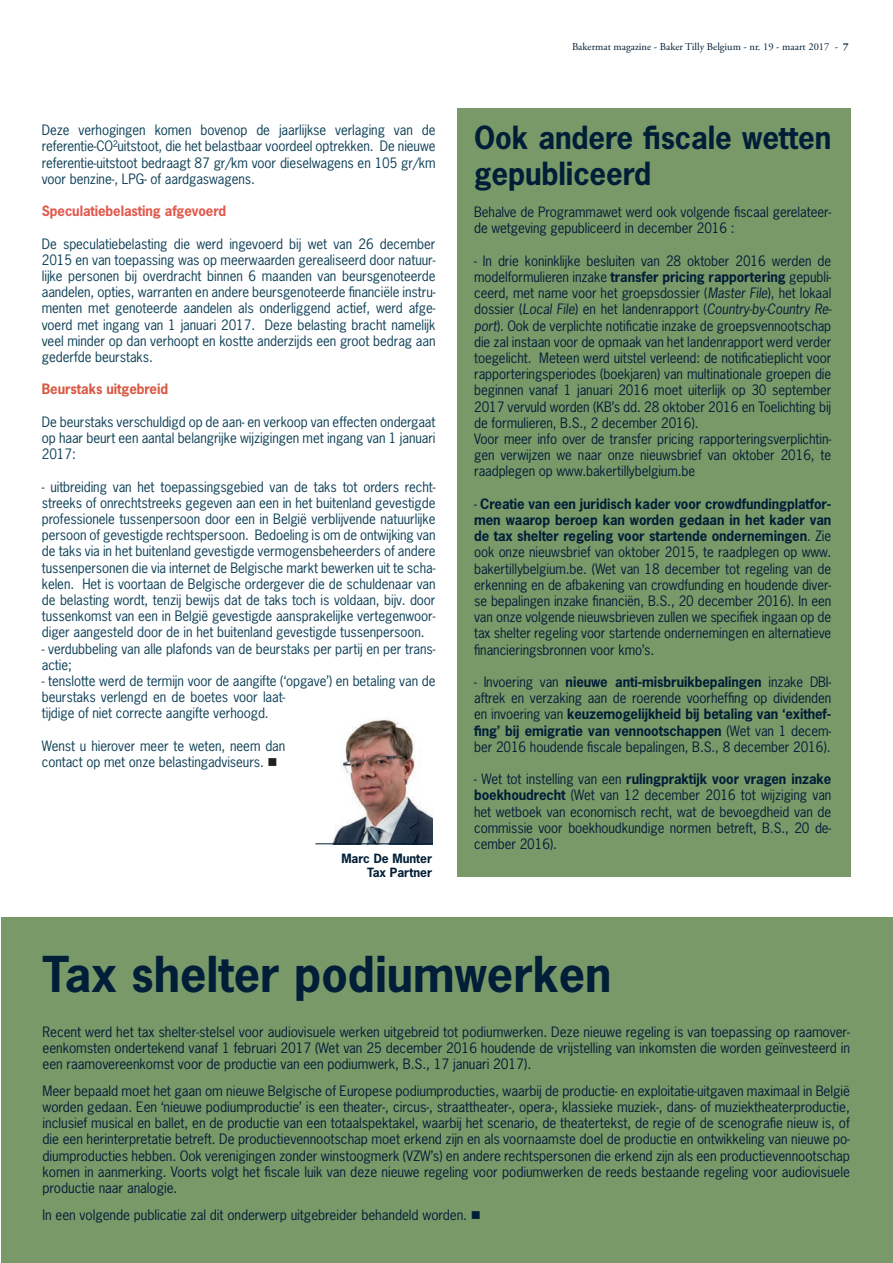
<style>
.page{position:relative;width:893px;height:1263px;background:#fff}
.page>*{position:absolute;margin:0;border:0;box-sizing:border-box;transform-origin:0 0}
.t1{font:700 46.5px "News Gothic Std";color:#001e37}
.t2{font:700 30px/36px "News Gothic Std";letter-spacing:-.005em;color:#001e37}
.t3{font:13.5px/16.2px "News Gothic Std";letter-spacing:-.005em;color:#001e37;text-align:justify}
.t4{font:13.5px/16.2px "News Gothic Std";letter-spacing:-.005em;color:#0c3f56;text-align:justify}
.t5{font:700 13.5px "News Gothic Std";letter-spacing:-.005em;color:#e1584c}
.t6{font:700 13.5px "News Gothic Std";letter-spacing:-.005em;color:#d95842}
.t7{font:700 12px/14.4px "News Gothic Std";color:#001e37;text-align:right}
.t8{font:10.5px "Adobe Garamond Pro";color:#001e37}
.s1{color:#231f20}
.s2{font-weight:700}
.s3{font-style:italic}
</style>
<div class="page">
<div style="left:1px;top:918px;width:892px;height:345px;background:#7a9969"></div>
<img style="left:330px;top:718px;width:103px;height:125px">
<hr style="left:315px;top:843px;width:118px;height:1px;background:#001e37">
<div style="left:457px;top:108px;width:393px;height:769px;background:#7a9969"></div>
<p class="t4" style="left:42px;top:122px;width:395px">Deze verhogingen komen bovenop de jaarlijkse verlaging van de referentie-CO²uitstoot, die het belastbaar voordeel optrekken. De nieuwe referentie-uitstoot bedraagt 87 gr/km voor dieselwagens en 105 gr/km voor benzine-, LPG- of aardgaswagens.</p>
<p class="t5" style="left:42px;top:202px;width:186px">Speculatiebelasting afgevoerd</p>
<p class="t4" style="left:42px;top:235px;width:395px">De speculatiebelasting die werd ingevoerd bij wet van 26 december 2015 en van toepassing was op meerwaarden gerealiseerd door natuur&shy;lijke personen bij overdracht binnen 6 maanden van beursgenoteerde aandelen, opties, warranten en andere beursgenoteerde financiële instru&shy;menten met genoteerde aandelen als onderliggend actief, werd afge&shy;voerd met ingang van 1 januari 2017. Deze belasting bracht namelijk veel minder op dan verhoopt en kostte anderzijds een groot bedrag aan gederfde beurstaks.</p>
<p class="t6" style="left:42px;top:380px;width:128px">Beurstaks uitgebreid</p>
<p class="t4" style="left:42px;top:413px;width:395px">De beurstaks verschuldigd op de aan- en verkoop van effecten ondergaat op haar beurt een aantal belangrijke wijzigingen met ingang van 1 januari 2017:</p>
<p class="t4" style="left:42px;top:478px;width:395px">- uitbreiding van het toepassingsgebied van de taks tot orders recht&shy;streeks of onrechtstreeks gegeven aan een in het buitenland gevestigde professionele tussenpersoon door een in België verblijvende natuurlijke persoon of gevestigde rechtspersoon. Bedoeling is om de ontwijking van de taks via in het buitenland gevestigde vermogensbeheerders of andere tussenpersonen die via internet de Belgische markt bewerken uit te scha&shy;kelen. Het is voortaan de Belgische ordergever die de schuldenaar van de belasting wordt, tenzij bewijs dat de taks toch is voldaan, bijv. door tussenkomst van een in België gevestigde aansprakelijke vertegenwoor&shy;diger aangesteld door de in het buitenland gevestigde tussenpersoon.</p>
<p class="t4" style="left:42px;top:640px;width:395px">- verdubbeling van alle plafonds van de beurstaks per partij en per trans&shy;actie;</p>
<p class="t4" style="left:42px;top:673px;width:395px;text-align:left">- tenslotte werd de termijn voor de aangifte (‘opgave’) en betaling van de beurstaks verlengd en de boetes voor laat-<br>tijdige of niet correcte aangifte verhoogd.</p>
<p class="t4" style="left:42px;top:737px;width:245px">Wenst u hierover meer te weten, neem dan contact op met onze belastingadviseurs. <span class="s1">■</span></p>
<p class="t7" style="left:341px;top:851px;width:92px">Marc De Munter<br>Tax Partner</p>
<p class="t8" style="left:572px;top:40px;width:278px">Bakermat magazine - Baker Tilly Belgium - nr. 19 - maart 2017 - <span class="s2">7</span></p>
<h2 class="t2" style="left:474px;top:119px;width:359px">Ook andere fiscale wetten gepubliceerd</h2>
<p class="t3" style="left:474px;top:204px;width:359px">Behalve de Programmawet werd ook volgende fiscaal gerelateer&shy;de wetgeving gepubliceerd in december 2016 :</p>
<p class="t3" style="left:474px;top:252px;width:359px;text-align:left">- In drie koninklijke besluiten van 28 oktober 2016 werden de modelformulieren inzake <span class="s2">transfer pricing rapportering</span> gepubli&shy;ceerd, met name voor het groepsdossier (<span class="s3">Master File</span>), het lokaal dossier (<span class="s3">Local File</span>) en het landenrapport (<span class="s3">Country-by-Country Re&shy;port</span>). Ook de verplichte notificatie inzake de groepsvennootschap die zal instaan voor de opmaak van het landenrapport werd verder toegelicht. Meteen werd uitstel verleend: de notificatieplicht voor rapporteringsperiodes (boekjaren) van multinationale groepen die beginnen vanaf 1 januari 2016 moet uiterlijk op 30 september 2017 vervuld worden (KB’s dd. 28 oktober 2016 en Toelichting bij de formulieren, B.S., 2 december 2016).<br>Voor meer info over de transfer pricing rapporteringsverplichtin&shy;gen verwijzen we naar onze nieuwsbrief van oktober 2016, te raadplegen op www.bakertillybelgium.be</p>
<p class="t3" style="left:474px;top:495px;width:359px">- <span class="s2">Creatie van een juridisch kader voor crowdfundingplatfor&shy;men waarop beroep kan worden gedaan in het kader van de tax shelter regeling voor startende ondernemingen</span>. Zie ook onze nieuwsbrief van oktober 2015, te raadplegen op www. bakertillybelgium.be. (Wet van 18 december tot regeling van de erkenning en de afbakening van crowdfunding en houdende diver&shy;se bepalingen inzake financiën, B.S., 20 december 2016). In een van onze volgende nieuwsbrieven zullen we specifiek ingaan op de tax shelter regeling voor startende ondernemingen en alternatieve financieringsbronnen voor kmo’s.</p>
<p class="t3" style="left:474px;top:674px;width:359px">- Invoering van <span class="s2">nieuwe anti-misbruikbepalingen</span> inzake DBI&shy;aftrek en verzaking aan de roerende voorheffing op dividenden en invoering van <span class="s2">keuzemogelijkheid bij betaling van ‘exithef&shy;fing’ bij emigratie van vennootschappen</span> (Wet van 1 decem&shy;ber 2016 houdende fiscale bepalingen, B.S., 8 december 2016).</p>
<p class="t3" style="left:474px;top:771px;width:359px">- Wet tot instelling van een <span class="s2">rulingpraktijk voor vragen inzake boekhoudrecht</span> (Wet van 12 december 2016 tot wijziging van het wetboek van economisch recht, wat de bevoegdheid van de commissie voor boekhoudkundige normen betreft, B.S., 20 de&shy;cember 2016).</p>
<h1 class="t1" style="left:43px;top:943px;width:570px">Tax shelter podiumwerken</h1>
<p class="t3" style="left:43px;top:1023px;width:809px">Recent werd het tax shelter-stelsel voor audiovisuele werken uitgebreid tot podiumwerken. Deze nieuwe regeling is van toepassing op raamover&shy;eenkomsten ondertekend vanaf 1 februari 2017 (Wet van 25 december 2016 houdende de vrijstelling van inkomsten die worden geïnvesteerd in een raamovereenkomst voor de productie van een podiumwerk, B.S., 17 januari 2017).</p>
<p class="t3" style="left:43px;top:1082px;width:809px">Meer bepaald moet het gaan om nieuwe Belgische of Europese podiumproducties, waarbij de productie- en exploitatie-uitgaven maximaal in België worden gedaan. Een ‘nieuwe podiumproductie’ is een theater-, circus-, straattheater-, opera-, klassieke muziek-, dans- of muziektheaterproductie, inclusief musical en ballet, en de productie van een totaalspektakel, waarbij het scenario, de theatertekst, de regie of de scenografie nieuw is, of die een herinterpretatie betreft. De productievennootschap moet erkend zijn en als voornaamste doel de productie en ontwikkeling van nieuwe po&shy;diumproducties hebben. Ook verenigingen zonder winstoogmerk (VZW’s) en andere rechtspersonen die erkend zijn als een productievennootschap komen in aanmerking. Voorts volgt het fiscale luik van deze nieuwe regeling voor podiumwerken de reeds bestaande regeling voor audiovisuele productie naar analogie.</p>
<p class="t3" style="left:43px;top:1206px;width:440px">In een volgende publicatie zal dit onderwerp uitgebreider behandeld worden. ■</p>
</div>
